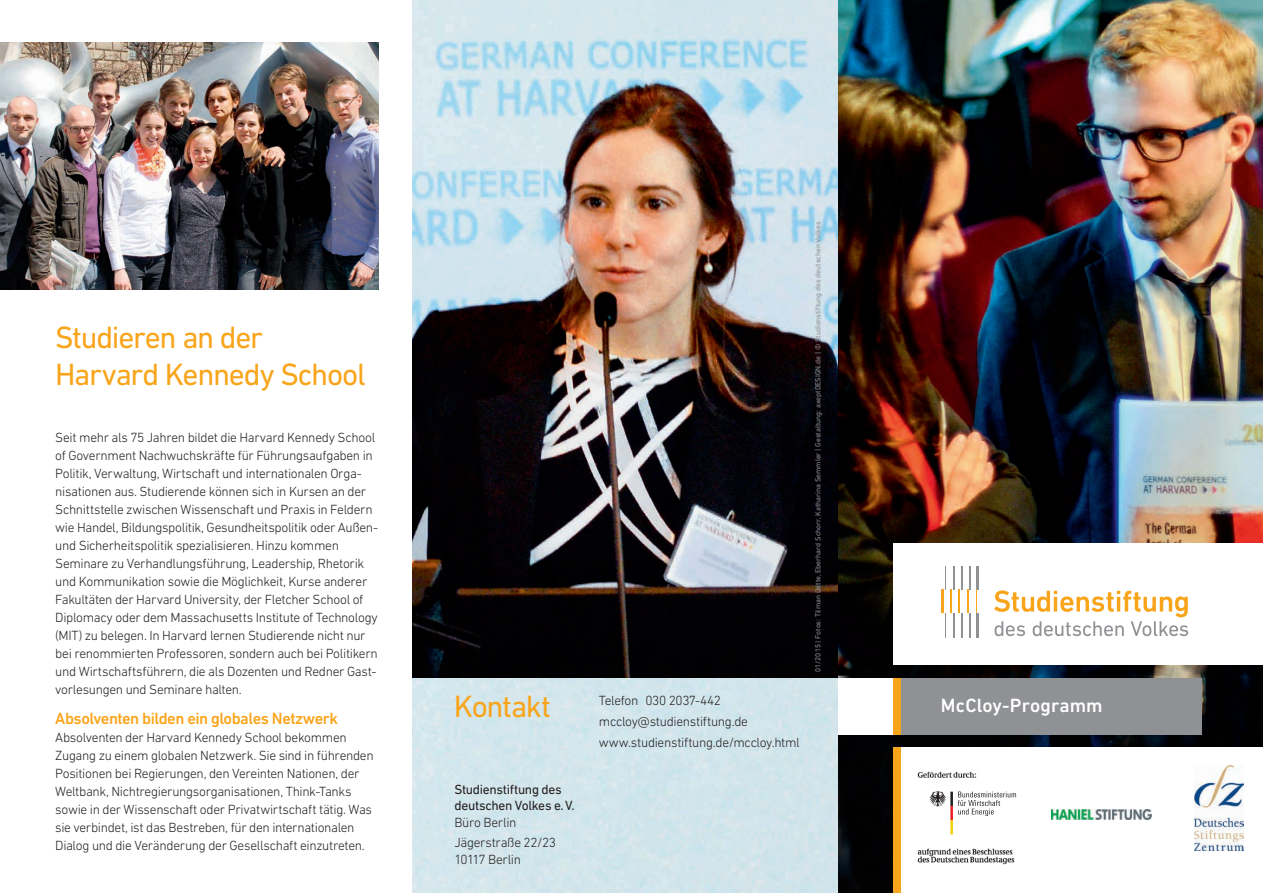
<style>
.page{position:relative;width:1263px;height:893px;background:#fff}
.page>*{position:absolute;margin:0;border:0;box-sizing:border-box;transform-origin:0 0}
.t1{font:31.35px/37px "DIN Next LT Pro";letter-spacing:-.04em;color:#f9a51b}
.t2{font:500 19.5px "DIN Next LT Pro";letter-spacing:.005em;color:#fff}
.t3{font:500 16.5px "DIN Next LT Pro";letter-spacing:-.03em;color:#f9a51b}
.t4{font:300 13.5px/18px "DIN Next LT Pro";letter-spacing:-.025em;color:#231f20}
.t5{font:13.5px/16.5px "DIN Next LT Pro";letter-spacing:-.025em;color:#231f20}
.t6{font:7.5px "DIN Next LT Pro";color:#8f9194}
</style>
<div class="page">
<img style="left:838px;top:0;width:425px;height:893px">
<div style="left:893px;top:543px;width:370px;height:122px;background:#fff"></div>
<svg style="left:994px;top:590px;width:194px;height:46px"></svg>
<svg style="left:945px;top:566px;width:1px;height:23px"></svg>
<svg style="left:953px;top:566px;width:1px;height:23px"></svg>
<hr style="left:961px;top:566px;width:2px;height:23px;background:#8f9194">
<hr style="left:969px;top:566px;width:2px;height:23px;background:#8f9194">
<hr style="left:977px;top:566px;width:2px;height:23px;background:#8f9194">
<svg style="left:976px;top:589px;width:1px;height:24px"></svg>
<svg style="left:967px;top:589px;width:1px;height:24px"></svg>
<hr style="left:958px;top:589px;width:2px;height:24px;background:#f9a51b">
<hr style="left:950px;top:589px;width:2px;height:24px;background:#f9a51b">
<hr style="left:941px;top:589px;width:2px;height:24px;background:#f9a51b">
<svg style="left:945px;top:613px;width:1px;height:24px"></svg>
<svg style="left:953px;top:613px;width:1px;height:24px"></svg>
<hr style="left:961px;top:613px;width:2px;height:24px;background:#8f9194">
<hr style="left:969px;top:613px;width:2px;height:24px;background:#8f9194">
<hr style="left:977px;top:613px;width:2px;height:24px;background:#8f9194">
<div style="left:838px;top:678px;width:363px;height:57px;background:#8f9194"></div>
<div style="left:893px;top:678px;width:7px;height:57px;background:#f9a51b"></div>
<div style="left:838px;top:678px;width:55px;height:57px;background:#fff"></div>
<div style="left:893px;top:747px;width:370px;height:146px;background:#fff"></div>
<div style="left:893px;top:747px;width:7px;height:146px;background:#f9a51b"></div>
<img style="left:1194px;top:766px;width:49px;height:85px">
<img style="left:1051px;top:809px;width:101px;height:10px">
<img style="left:412px;top:0;width:426px;height:678px">
<img style="left:0;top:43px;width:378px;height:246px">
<img style="left:917px;top:771px;width:98px;height:94px">
<div style="left:926px;top:788px;width:92px;height:50px;background:#fff"></div>
<svg style="left:929px;top:791px;width:87px;height:43px"></svg>
<h1 class="t1" style="left:55px;top:318px;width:312px">Studieren an der<br>Harvard Kennedy School</h1>
<p class="t4" style="left:55px;top:428px;width:324px">Seit mehr als 75 Jahren bildet die Harvard Kennedy School of Government Nachwuchskräfte für Führungsaufgaben in Politik, Verwaltung, Wirtschaft und internationalen Orga&shy;nisationen aus. Studierende können sich in Kursen an der Schnittstelle zwischen Wissenschaft und Praxis in Feldern wie Handel, Bildungspolitik, Gesundheitspolitik oder Außen&shy;und Sicherheitspolitik spezialisieren. Hinzu kommen Seminare zu Verhandlungsführung, Leadership, Rhetorik und Kommunikation sowie die Möglichkeit, Kurse anderer Fakultäten der Harvard University, der Fletcher School of Diplomacy oder dem Massachusetts Institute of Technology (MIT) zu belegen. In Harvard lernen Studierende nicht nur bei renommierten Professoren, sondern auch bei Politikern und Wirtschaftsführern, die als Dozenten und Redner Gast&shy;vorlesungen und Seminare halten.</p>
<p class="t3" style="left:55px;top:709px;width:284px">Absolventen bilden ein globales Netzwerk</p>
<p class="t4" style="left:55px;top:729px;width:320px">Absolventen der Harvard Kennedy School bekommen Zugang zu einem globalen Netzwerk. Sie sind in führenden Positionen bei Regierungen, den Vereinten Nationen, der Weltbank, Nichtregierungsorganisationen, Think-Tanks sowie in der Wissenschaft oder Privatwirtschaft tätig. Was sie verbindet, ist das Bestreben, für den internationalen Dialog und die Veränderung der Gesellschaft einzutreten.</p>
<h1 class="t1" style="left:454px;top:687px;width:98px">Kontakt</h1>
<p class="t5" style="left:454px;top:780px;width:122px">Studienstiftung des deutschen Volkes e.V.</p>
<p class="t4" style="left:454px;top:811px;width:103px;line-height:20.7px">Büro Berlin<br>Jägerstraße 22/23</p>
<p class="t4" style="left:454px;top:850px;width:68px">10117 Berlin</p>
<p class="t4" style="left:599px;top:690px;width:202px;line-height:20.7px">Telefon 030 2037-442 mccloy@studienstiftung.de www.studienstiftung.de/mccloy.html</p>
<p class="t6" style="left:813px;top:672px;width:452px;rotate:-90deg">01/2015 | Fotos: Tilman Dette, Eberhard Schorr, Katharina Semmler | Gestaltung: axeptDESIGN.de | © Studienstiftung des deutschen Volkes</p>
<h2 class="t2" style="left:941px;top:694px;width:163px">McCloy-Programm</h2>
</div>
